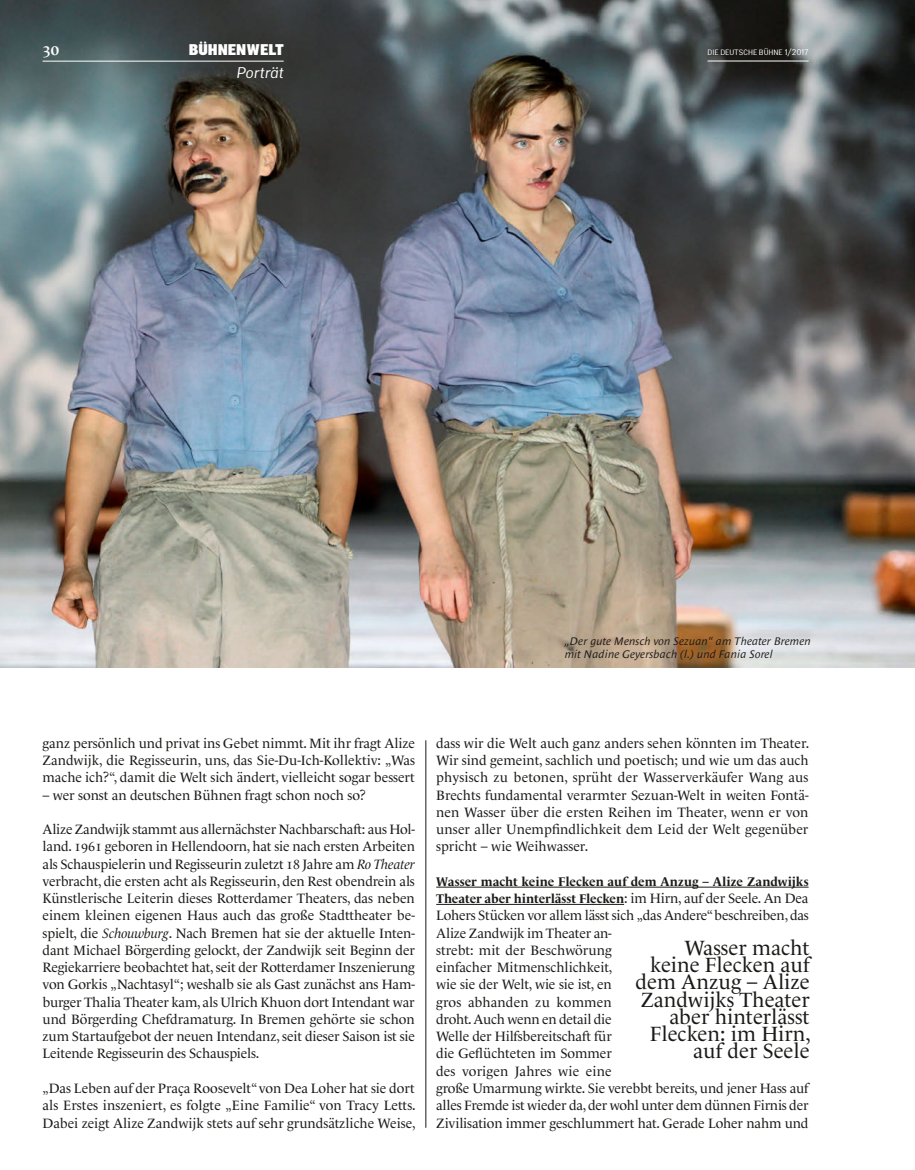
<style>
.page{position:relative;width:915px;height:1170px;background:#fff}
.page>*{position:absolute;margin:0;border:0;box-sizing:border-box;transform-origin:0 0}
.t1{font:21px/17.2px "Le Monde Livre Std";color:#1a1a18;text-align:right}
.t2{font:600 16.5px "Le Monde Livre Std";color:#fff}
.t3{font:15px "Malmo Sans Pro Headline";color:#fff}
.t4{font:italic 15px "Malmo Sans Pro";color:#fff}
.t5{font:13.8px/17.2px "Le Monde Livre Std";letter-spacing:-.01em;color:#1a1a18;text-align:justify}
.t6{font:700 12.75px/17.2px "Le Monde Livre Std";letter-spacing:-.005em;color:#1a1a18}
.t7{font:italic 11.25px/12.9px "Le Monde Sans Std";color:#1a1a18}
.t8{font:7.5px "Malmo Sans Pro";color:#fff}
.s1{font-size:8.25px}
.s2{font-style:italic}
.s3{font-weight:400;font-size:13.8px}
</style>
<div class="page">
<hr style="left:425px;top:740px;width:1px;height:387px;background:#1a1a18">
<img style="left:0;top:0;width:914px;height:668px">
<hr style="left:436px;top:886px;width:372px;height:1px;background:#1a1a18">
<hr style="left:436px;top:903px;width:188px;height:1px;background:#1a1a18">
<hr style="left:43px;top:61px;width:240px;height:1px;background:#fff">
<hr style="left:707px;top:61px;width:101px;height:1px;background:#fff">
<p class="t2" style="left:43px;top:40px;width:18px">30</p>
<p class="t3" style="left:189px;top:39px;width:96px">BÜHNENWELT</p>
<p class="t4" style="left:236px;top:61px;width:49px">Porträt</p>
<p class="t8" style="left:707px;top:47px;width:102px">DIE DEUTSCHE BÜHNE <span class="s1">1/2017</span></p>
<p class="t7" style="left:564px;top:635px;width:247px">„Der gute Mensch von Sezuan“ am Theater Bremen mit Nadine Geyersbach (l.) und Fania Sorel</p>
<p class="t5" style="left:43px;top:734px;width:374px">ganz persönlich und privat ins Gebet nimmt. Mit ihr fragt Alize Zandwijk, die Regisseurin, uns, das Sie-Du-Ich-Kollektiv: „Was mache ich?“, damit die Welt sich ändert, vielleicht sogar bessert</p>
<p class="t5" style="left:43px;top:786px;width:325px">– wer sonst an deutschen Bühnen fragt schon noch so?</p>
<p class="t5" style="left:43px;top:820px;width:374px">Alize Zandwijk stammt aus allernächster Nachbarschaft: aus Hol&shy;land. 1961 geboren in Hellendoorn, hat sie nach ersten Arbeiten als Schauspielerin und Regisseurin zuletzt 18 Jahre am <span class="s2">Ro Theater </span>verbracht, die ersten acht als Regisseurin, den Rest obendrein als Künstlerische Leiterin dieses Rotterdamer Theaters, das neben einem kleinen eigenen Haus auch das große Stadttheater be&shy;spielt, die <span class="s2">Schouwburg</span>. Nach Bremen hat sie der aktuelle Inten&shy;dant Michael Börgerding gelockt, der Zandwijk seit Beginn der Regiekarriere beobachtet hat, seit der Rotterdamer Inszenierung von Gorkis „Nachtasyl“; weshalb sie als Gast zunächst ans Ham&shy;burger Thalia Theater kam, als Ulrich Khuon dort Intendant war und Börgerding Chefdramaturg. In Bremen gehörte sie schon zum Startaufgebot der neuen Intendanz, seit dieser Saison ist sie Leitende Regisseurin des Schauspiels.</p>
<p class="t5" style="left:43px;top:1079px;width:374px">„Das Leben auf der Praça Roosevelt“ von Dea Loher hat sie dort als Erstes inszeniert, es folgte „Eine Familie“ von Tracy Letts.<br>Dabei zeigt Alize Zandwijk stets auf sehr grundsätzliche Weise,</p>
<p class="t5" style="left:436px;top:734px;width:374px">dass wir die Welt auch ganz anders sehen könnten im Theater.<br>Wir sind gemeint, sachlich und poetisch; und wie um das auch physisch zu betonen, sprüht der Wasserverkäufer Wang aus Brechts fundamental verarmter Sezuan-Welt in weiten Fontä&shy;nen Wasser über die ersten Reihen im Theater, wenn er von unser aller Unempfindlichkeit dem Leid der Welt gegenüber spricht – wie Weihwasser.</p>
<p class="t6" style="left:436px;top:872px;width:374px">Wasser macht keine Flecken auf dem Anzug – Alize Zandwijks<br>Theater aber hinterlässt Flecken<span class="s3">: im Hirn, auf der Seele. An Dea</span></p>
<p class="t5" style="left:436px;top:906px;width:374px;text-align:left">Lohers Stücken vor allem lässt sich „das Andere“ beschreiben, das Alize Zandwijk im Theater an-<br>strebt: mit der Beschwörung<br>einfacher Mitmenschlichkeit,<br>wie sie der Welt, wie sie ist, en<br>gros abhanden zu kommen<br>droht. Auch wenn en detail die<br>Welle der Hilfsbereitschaft für<br>die Geflüchteten im Sommer<br>des vorigen Jahres wie eine<br>große Umarmung wirkte. Sie verebbt bereits, und jener Hass auf alles Fremde ist wieder da, der wohl unter dem dünnen Firnis der Zivilisation immer geschlummert hat. Gerade Loher nahm und</p>
<h1 class="t1" style="left:635px;top:938px;width:177px">Wasser macht keine Flecken auf dem Anzug – Alize<br>Zandwijks Theater aber hinterlässt<br>Flecken: im Hirn, auf der Seele</h1>
</div>
